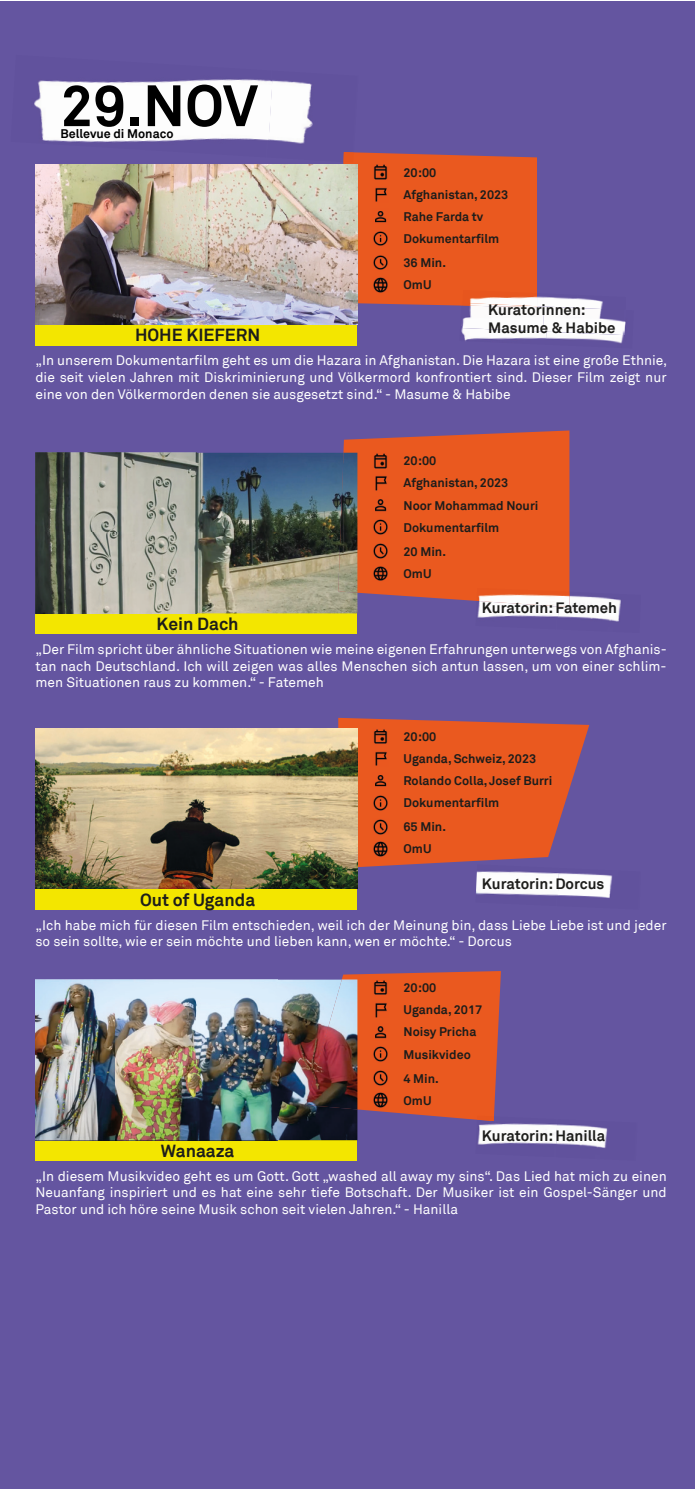
<style>
.page{position:relative;width:695px;height:1489px;background:#fff}
.page>*{position:absolute;margin:0;border:0;box-sizing:border-box;transform-origin:0 0}
.t1{font:700 57.5px "Akkurat";color:#000}
.t2{font:700 17.5px "Akkurat";color:#1d1d1b}
.t3{font:700 15px/18px "Akkurat";color:#1d1d1b}
.t4{font:13.75px/16.5px "Akkurat";color:#fff;text-align:justify}
.t5{font:700 12.5px/22px "Akkurat";color:#1d1d1b}
.t6{font:700 12.5px "Akkurat";color:#000}
</style>
<div class="page">
<div style="left:0;top:1px;width:694px;height:1487px;background:#6455a0"></div>
<svg style="left:338px;top:717px;width:251px;height:151px"></svg>
<svg style="left:343px;top:430px;width:226px;height:177px"></svg>
<img style="left:34px;top:79px;width:233px;height:63px">
<img style="left:267px;top:80px;width:46px;height:64px">
<div style="left:35px;top:325px;width:322px;height:20px;background:#f3e600"></div>
<img style="left:35px;top:164px;width:322px;height:161px">
<div style="left:35px;top:613px;width:322px;height:21px;background:#f3e600"></div>
<img style="left:35px;top:452px;width:303px;height:81px">
<img style="left:35px;top:533px;width:322px;height:80px">
<img style="left:338px;top:452px;width:19px;height:140px">
<img style="left:372px;top:452px;width:16px;height:17px">
<img style="left:372px;top:475px;width:16px;height:16px">
<img style="left:372px;top:497px;width:16px;height:16px">
<img style="left:372px;top:519px;width:16px;height:16px">
<img style="left:372px;top:543px;width:16px;height:16px">
<img style="left:372px;top:565px;width:16px;height:16px">
<div style="left:35px;top:888px;width:322px;height:21px;background:#f3e600"></div>
<img style="left:35px;top:728px;width:322px;height:160px">
<img style="left:372px;top:728px;width:16px;height:16px">
<img style="left:372px;top:750px;width:16px;height:16px">
<img style="left:372px;top:772px;width:16px;height:16px">
<img style="left:372px;top:794px;width:16px;height:16px">
<img style="left:372px;top:818px;width:16px;height:16px">
<img style="left:372px;top:840px;width:16px;height:17px">
<img style="left:537px;top:296px;width:66px;height:10px">
<img style="left:461px;top:305px;width:85px;height:36px">
<img style="left:545px;top:321px;width:81px;height:23px">
<svg style="left:338px;top:152px;width:199px;height:155px"></svg>
<img style="left:461px;top:305px;width:83px;height:26px">
<img style="left:543px;top:306px;width:82px;height:29px">
<img style="left:462px;top:303px;width:75px;height:4px">
<img style="left:475px;top:601px;width:82px;height:17px">
<img style="left:557px;top:592px;width:64px;height:30px">
<img style="left:476px;top:587px;width:93px;height:20px">
<img style="left:475px;top:864px;width:84px;height:32px">
<img style="left:557px;top:868px;width:55px;height:30px">
<svg style="left:342px;top:971px;width:159px;height:150px"></svg>
<div style="left:35px;top:1140px;width:322px;height:20px;background:#f3e600"></div>
<img style="left:35px;top:979px;width:271px;height:80px">
<img style="left:35px;top:1059px;width:322px;height:81px">
<img style="left:306px;top:979px;width:51px;height:130px">
<img style="left:35px;top:1140px;width:322px;height:1px">
<img style="left:372px;top:979px;width:16px;height:16px">
<img style="left:372px;top:1001px;width:16px;height:16px">
<img style="left:372px;top:1023px;width:16px;height:16px">
<img style="left:372px;top:1045px;width:16px;height:17px">
<img style="left:372px;top:1069px;width:16px;height:17px">
<img style="left:372px;top:1091px;width:16px;height:17px">
<img style="left:475px;top:1116px;width:80px;height:29px">
<img style="left:555px;top:1124px;width:53px;height:24px">
<img style="left:477px;top:1115px;width:17px;height:6px">
<h1 class="t1" style="left:60px;top:70px;width:199px">29.NOV</h1>
<p class="t6" style="left:60px;top:126px;width:114px">Bellevue di Monaco</p>
<p class="t2" style="left:135px;top:324px;width:127px">HOHE KIEFERN</p>
<p class="t5" style="left:403px;top:161px;width:34px">20:00</p>
<p class="t5" style="left:403px;top:183px;width:106px">Afghanistan, 2023<br>Rahe Farda tv<br>Dokumentarfilm</p>
<p class="t5" style="left:403px;top:252px;width:44px">36 Min.<br>OmU</p>
<p class="t3" style="left:488px;top:301px;width:129px">Kuratorinnen:<br>Masume &amp; Habibe</p>
<p class="t4" style="left:35px;top:353px;width:633px">„In unserem Dokumentarfilm geht es um die Hazara in Afghanistan. Die Hazara ist eine große Ethnie, die seit vielen Jahren mit Diskriminierung und Völkermord konfrontiert sind. Dieser Film zeigt nur eine von den Völkermorden denen sie ausgesetzt sind.“ - Masume &amp; Habibe</p>
<p class="t5" style="left:403px;top:450px;width:136px">20:00<br>Afghanistan, 2023<br>Noor Mohammad Nouri<br>Dokumentarfilm</p>
<p class="t5" style="left:403px;top:540px;width:44px">20 Min.<br>OmU</p>
<p class="t2" style="left:157px;top:613px;width:83px">Kein Dach</p>
<p class="t3" style="left:481px;top:598px;width:137px">Kuratorin: Fatemeh</p>
<p class="t4" style="left:35px;top:641px;width:632px">„Der Film spricht über ähnliche Situationen wie meine eigenen Erfahrungen unterwegs von Afghanis&shy;tan nach Deutschland. Ich will zeigen was alles Menschen sich antun lassen, um von einer schlim&shy;men Situationen raus zu kommen.“ - Fatemeh</p>
<p class="t5" style="left:403px;top:725px;width:150px">20:00<br>Uganda, Schweiz, 2023<br>Rolando Colla, Josef Burri<br>Dokumentarfilm</p>
<p class="t5" style="left:403px;top:816px;width:44px">65 Min.<br>OmU</p>
<p class="t2" style="left:140px;top:888px;width:117px">Out of Uganda</p>
<p class="t3" style="left:481px;top:875px;width:124px">Kuratorin: Dorcus</p>
<p class="t4" style="left:35px;top:916px;width:632px">„Ich habe mich für diesen Film entschieden, weil ich der Meinung bin, dass Liebe Liebe ist und jeder so sein sollte, wie er sein möchte und lieben kann, wen er möchte.“ - Dorcus</p>
<p class="t5" style="left:403px;top:976px;width:80px">20:00<br>Uganda, 2017<br>Noisy Pricha<br>Musikvideo</p>
<p class="t5" style="left:403px;top:1067px;width:37px">4 Min.<br>OmU</p>
<p class="t2" style="left:161px;top:1139px;width:75px">Wanaaza</p>
<p class="t3" style="left:481px;top:1126px;width:125px">Kuratorin: Hanilla</p>
<p class="t4" style="left:35px;top:1168px;width:632px">„In diesem Musikvideo geht es um Gott. Gott „washed all away my sins“. Das Lied hat mich zu einen Neuanfang inspiriert und es hat eine sehr tiefe Botschaft. Der Musiker ist ein Gospel-Sänger und Pastor und ich höre seine Musik schon seit vielen Jahren.“ - Hanilla</p>
</div>
